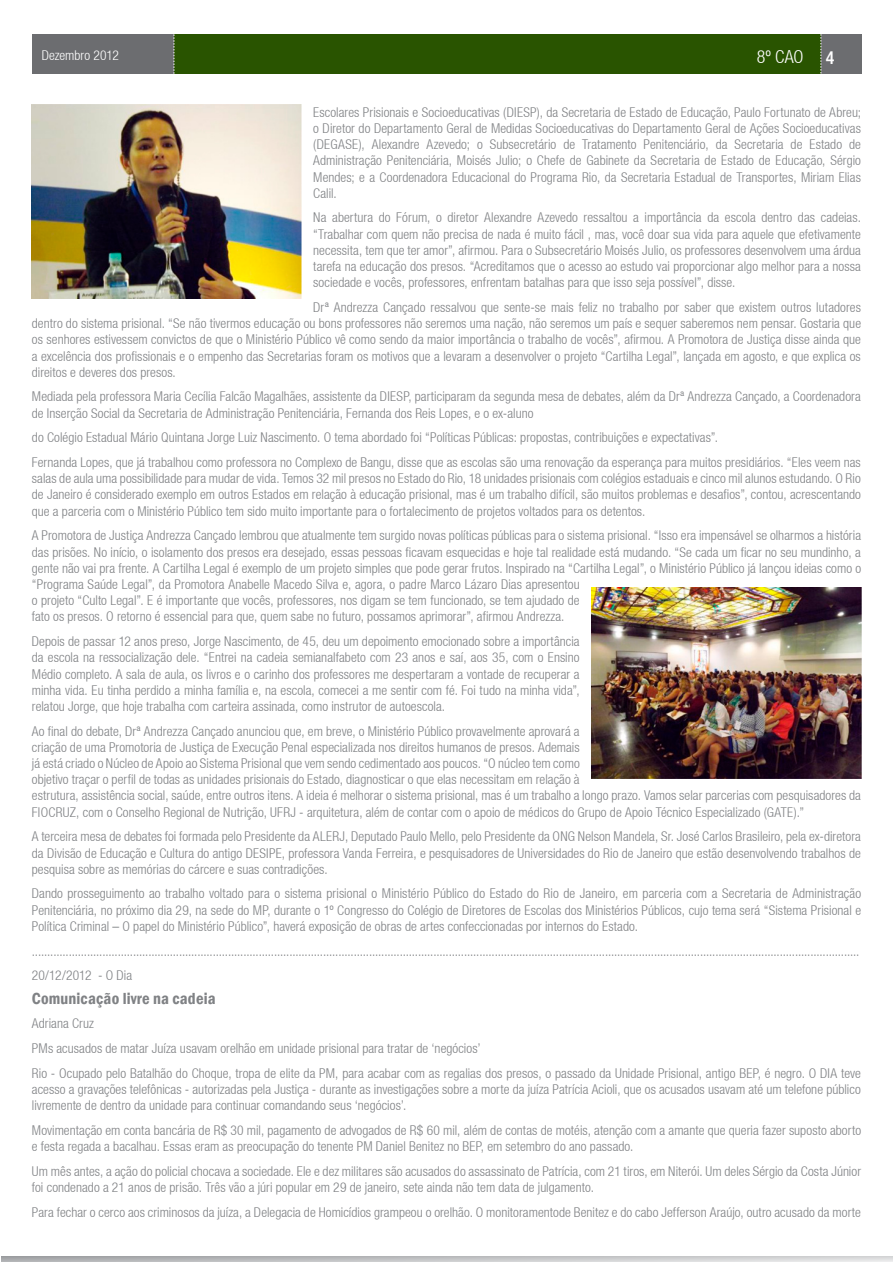
<style>
.page{position:relative;width:893px;height:1263px;background:#fff}
.page>*{position:absolute;margin:0;border:0;box-sizing:border-box;transform-origin:0 0}
.t1{font:300 condensed 18px "Helvetica Neue LT";color:#fff}
.caixa_texto_corrido{font:600 condensed 16.5px "Franklin Gothic";letter-spacing:.01em;color:#808285}
.caixa_texto_corrido-2{font:300 condensed 13.5px/16.2px "Helvetica Neue LT";letter-spacing:.005em;color:#808285;text-align:justify}
.t2{font:300 condensed 13.5px "Helvetica Neue LT";color:#fff}
.s1{font-weight:500}
</style>
<div class="page">
<div style="left:32px;top:34px;width:829px;height:40px;background:#295400"></div>
<div style="left:821px;top:34px;width:40px;height:39px;background:#6c6d70"></div>
<svg style="left:820px;top:34px;width:1px;height:39px"></svg>
<div style="left:32px;top:34px;width:141px;height:39px;background:#6c6d70"></div>
<svg style="left:174px;top:34px;width:1px;height:40px"></svg>
<svg style="left:1px;top:1256px;width:891px;height:6px;background:#c3c4c6"></svg>
<img style="left:32px;top:104px;width:270px;height:195px">
<img style="left:591px;top:588px;width:270px;height:190px">
<p class="t2" style="left:42px;top:48px;width:79px">Dezembro 2012</p>
<h1 class="t1" style="left:757px;top:47px;width:79px">8º CAO <span class="s1">4</span></h1>
<p class="caixa_texto_corrido-2" style="left:313px;top:104px;width:549px">Escolares Prisionais e Socioeducativas (DIESP), da Secretaria de Estado de Educação, Paulo Fortunato de Abreu; o Diretor do Departamento Geral de Medidas Socioeducativas do Departamento Geral de Ações Socioeducativas (DEGASE), Alexandre Azevedo; o Subsecretário de Tratamento Penitenciário, da Secretaria de Estado de Administração Penitenciária, Moisés Julio; o Chefe de Gabinete da Secretaria de Estado de Educação, Sérgio Mendes; e a Coordenadora Educacional do Programa Rio, da Secretaria Estadual de Transportes, Miriam Elias Calil.</p>
<p class="caixa_texto_corrido-2" style="left:313px;top:209px;width:549px">Na abertura do Fórum, o diretor Alexandre Azevedo ressaltou a importância da escola dentro das cadeias. “Trabalhar com quem não precisa de nada é muito fácil , mas, você doar sua vida para aquele que efetivamente necessita, tem que ter amor”, afirmou. Para o Subsecretário Moisés Julio, os professores desenvolvem uma árdua tarefa na educação dos presos. “Acreditamos que o acesso ao estudo vai proporcionar algo melhor para a nossa sociedade e vocês, professores, enfrentam batalhas para que isso seja possível”, disse.</p>
<p class="caixa_texto_corrido-2" style="left:32px;top:299px;width:831px;text-indent:281px">Drª Andrezza Cançado ressalvou que sente-se mais feliz no trabalho por saber que existem outros lutadores dentro do sistema prisional. “Se não tivermos educação ou bons professores não seremos uma nação, não seremos um país e sequer saberemos nem pensar. Gostaria que os senhores estivessem convictos de que o Ministério Público vê como sendo da maior importância o trabalho de vocês”, afirmou. A Promotora de Justiça disse ainda que a excelência dos profissionais e o empenho das Secretarias foram os motivos que a levaram a desenvolver o projeto “Cartilha Legal”, lançada em agosto, e que explica os direitos e deveres dos presos.</p>
<p class="caixa_texto_corrido-2" style="left:32px;top:388px;width:830px">Mediada pela professora Maria Cecília Falcão Magalhães, assistente da DIESP, participaram da segunda mesa de debates, além da Drª Andrezza Cançado, a Coordenadora de Inserção Social da Secretaria de Administração Penitenciária, Fernanda dos Reis Lopes, e o ex-aluno</p>
<p class="caixa_texto_corrido-2" style="left:32px;top:429px;width:688px">do Colégio Estadual Mário Quintana Jorge Luiz Nascimento. O tema abordado foi “Políticas Públicas: propostas, contribuições e expectativas”.</p>
<p class="caixa_texto_corrido-2" style="left:32px;top:454px;width:831px">Fernanda Lopes, que já trabalhou como professora no Complexo de Bangu, disse que as escolas são uma renovação da esperança para muitos presidiários. “Eles veem nas salas de aula uma possibilidade para mudar de vida. Temos 32 mil presos no Estado do Rio, 18 unidades prisionais com colégios estaduais e cinco mil alunos estudando. O Rio de Janeiro é considerado exemplo em outros Estados em relação à educação prisional, mas é um trabalho difícil, são muitos problemas e desafios”, contou, acrescentando que a parceria com o Ministério Público tem sido muito importante para o fortalecimento de projetos voltados para os detentos.</p>
<p class="caixa_texto_corrido-2" style="left:32px;top:527px;width:831px;text-align:left">A Promotora de Justiça Andrezza Cançado lembrou que atualmente tem surgido novas políticas públicas para o sistema prisional. “Isso era impensável se olharmos a história das prisões. No início, o isolamento dos presos era desejado, essas pessoas ficavam esquecidas e hoje tal realidade está mudando. “Se cada um ficar no seu mundinho, a gente não vai pra frente. A Cartilha Legal é exemplo de um projeto simples que pode gerar frutos. Inspirado na “Cartilha Legal”, o Ministério Público já lançou ideias como o “Programa Saúde Legal”, da Promotora Anabelle Macedo Silva e, agora, o padre Marco Lázaro Dias apresentou<br>o projeto “Culto Legal”. E é importante que vocês, professores, nos digam se tem funcionado, se tem ajudado de<br>fato os presos. O retorno é essencial para que, quem sabe no futuro, possamos aprimorar”, afirmou Andrezza.</p>
<p class="caixa_texto_corrido-2" style="left:32px;top:633px;width:549px">Depois de passar 12 anos preso, Jorge Nascimento, de 45, deu um depoimento emocionado sobre a importância da escola na ressocialização dele. “Entrei na cadeia semianalfabeto com 23 anos e saí, aos 35, com o Ensino Médio completo. A sala de aula, os livros e o carinho dos professores me despertaram a vontade de recuperar a minha vida. Eu tinha perdido a minha família e, na escola, comecei a me sentir com fé. Foi tudo na minha vida”, relatou Jorge, que hoje trabalha com carteira assinada, como instrutor de autoescola.</p>
<p class="caixa_texto_corrido-2" style="left:32px;top:723px;width:831px;text-align:left">Ao final do debate, Drª Andrezza Cançado anunciou que, em breve, o Ministério Público provavelmente aprovará a<br>criação de uma Promotoria de Justiça de Execução Penal especializada nos direitos humanos de presos. Ademais<br>já está criado o Núcleo de Apoio ao Sistema Prisional que vem sendo cedimentado aos poucos. “O núcleo tem como<br>objetivo traçar o perfil de todas as unidades prisionais do Estado, diagnosticar o que elas necessitam em relação à<br>estrutura, assistência social, saúde, entre outros itens. A ideia é melhorar o sistema prisional, mas é um trabalho a longo prazo. Vamos selar parcerias com pesquisadores da FIOCRUZ, com o Conselho Regional de Nutrição, UFRJ - arquitetura, além de contar com o apoio de médicos do Grupo de Apoio Técnico Especializado (GATE).”</p>
<p class="caixa_texto_corrido-2" style="left:32px;top:828px;width:830px">A terceira mesa de debates foi formada pelo Presidente da ALERJ, Deputado Paulo Mello, pelo Presidente da ONG Nelson Mandela, Sr. José Carlos Brasileiro, pela ex-diretora da Divisão de Educação e Cultura do antigo DESIPE, professora Vanda Ferreira, e pesquisadores de Universidades do Rio de Janeiro que estão desenvolvendo trabalhos de pesquisa sobre as memórias do cárcere e suas contradições.</p>
<p class="caixa_texto_corrido-2" style="left:32px;top:885px;width:831px">Dando prosseguimento ao trabalho voltado para o sistema prisional o Ministério Público do Estado do Rio de Janeiro, em parceria com a Secretaria de Administração Penitenciária, no próximo dia 29, na sede do MP, durante o 1º Congresso do Colégio de Diretores de Escolas dos Ministérios Públicos, cujo tema será “Sistema Prisional e Política Criminal – O papel do Ministério Público”, haverá exposição de obras de artes confeccionadas por internos do Estado.</p>
<p class="caixa_texto_corrido-2" style="left:32px;top:942px;width:829px">..............................................................................................................................................................................................................................................................................</p>
<p class="caixa_texto_corrido-2" style="left:32px;top:967px;width:102px">20/12/2012 - O Dia</p>
<p class="caixa_texto_corrido" style="left:32px;top:987px;width:185px">Comunicação livre na cadeia</p>
<p class="caixa_texto_corrido-2" style="left:32px;top:1015px;width:63px">Adriana Cruz</p>
<p class="caixa_texto_corrido-2" style="left:32px;top:1040px;width:450px">PMs acusados de matar Juíza usavam orelhão em unidade prisional para tratar de ‘negócios’</p>
<p class="caixa_texto_corrido-2" style="left:32px;top:1065px;width:830px">Rio - Ocupado pelo Batalhão do Choque, tropa de elite da PM, para acabar com as regalias dos presos, o passado da Unidade Prisional, antigo BEP, é negro. O DIA teve acesso a gravações telefônicas - autorizadas pela Justiça - durante as investigações sobre a morte da juíza Patrícia Acioli, que os acusados usavam até um telefone público livremente de dentro da unidade para continuar comandando seus ‘negócios’.</p>
<p class="caixa_texto_corrido-2" style="left:32px;top:1122px;width:831px">Movimentação em conta bancária de R$ 30 mil, pagamento de advogados de R$ 60 mil, além de contas de motéis, atenção com a amante que queria fazer suposto aborto e festa regada a bacalhau. Essas eram as preocupação do tenente PM Daniel Benitez no BEP, em setembro do ano passado.</p>
<p class="caixa_texto_corrido-2" style="left:32px;top:1163px;width:831px">Um mês antes, a ação do policial chocava a sociedade. Ele e dez militares são acusados do assassinato de Patrícia, com 21 tiros, em Niterói. Um deles Sérgio da Costa Júnior foi condenado a 21 anos de prisão. Três vão a júri popular em 29 de janeiro, sete ainda não tem data de julgamento.</p>
<p class="caixa_texto_corrido-2" style="left:32px;top:1204px;width:830px">Para fechar o cerco aos criminosos da juíza, a Delegacia de Homicídios grampeou o orelhão. O monitoramentode Benitez e do cabo Jefferson Araújo, outro acusado da morte</p>
</div>
